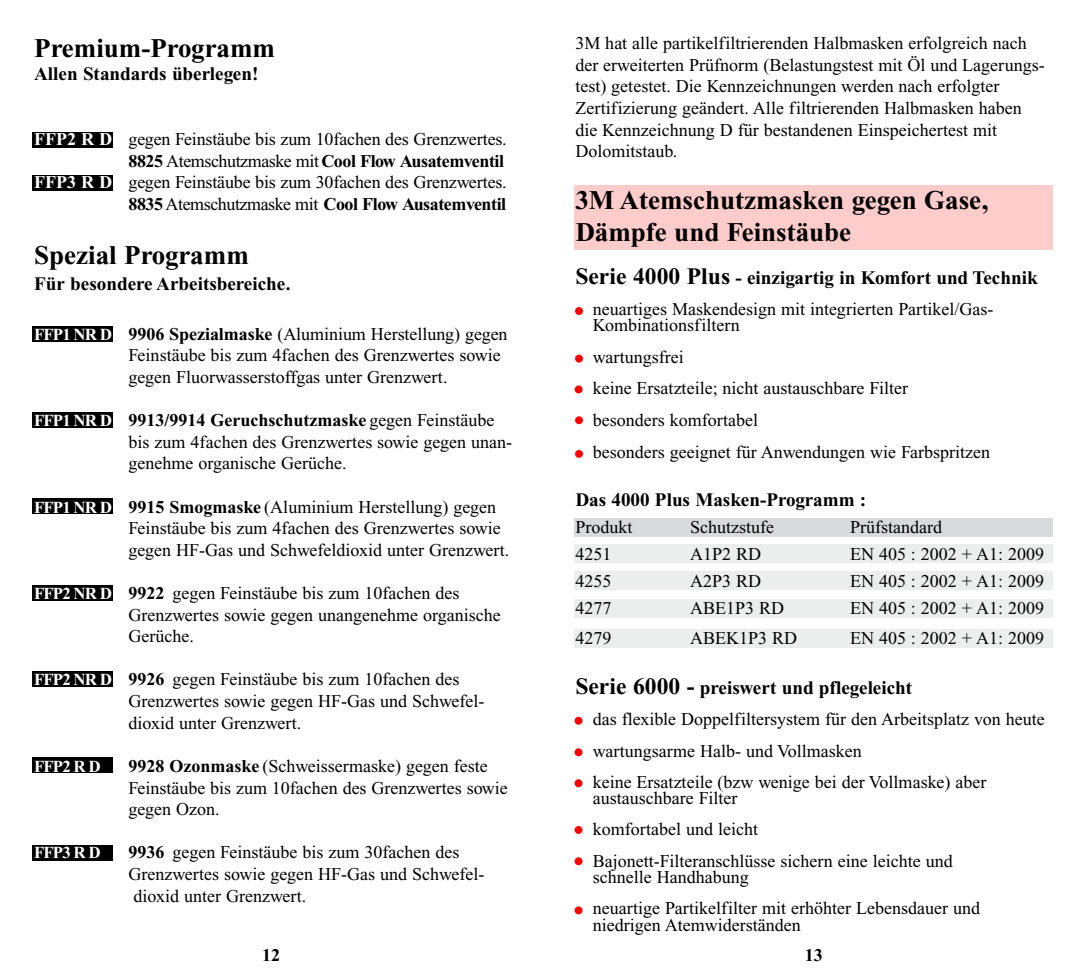
<style>
.page{position:relative;width:1085px;height:970px;background:#fff}
.page>*{position:absolute;margin:0;border:0;box-sizing:border-box;transform-origin:0 0}
.t1{font:700 27px/32.4px "Times New Roman";color:#000}
.t2{font:700 19.12px "Times New Roman";color:#000}
.t3{font:18px/21.6px "Times New Roman";color:#000}
.t4{font:700 18px "Times New Roman";color:#000}
.t5{font:700 16.88px "Times New Roman";letter-spacing:-.055em;color:#fff}
.s1{font-weight:700;color:#fff}
.s2{font-weight:700}
.s3{font-weight:700;font-size:16.88px;color:#fff}
.s4{font-size:23.62px}
</style>
<div class="page">
<div style="left:32px;top:844px;width:80px;height:16px;background:#000"></div>
<div style="left:32px;top:757px;width:80px;height:16px;background:#000"></div>
<div style="left:32px;top:671px;width:80px;height:16px;background:#000"></div>
<div style="left:32px;top:585px;width:80px;height:15px;background:#000"></div>
<div style="left:32px;top:498px;width:80px;height:16px;background:#000"></div>
<div style="left:32px;top:412px;width:80px;height:15px;background:#000"></div>
<div style="left:32px;top:326px;width:80px;height:15px;background:#000"></div>
<div style="left:32px;top:175px;width:80px;height:15px;background:#000"></div>
<div style="left:574px;top:518px;width:478px;height:19px;background:#d9dadb"></div>
<div style="left:574px;top:544px;width:478px;height:18px;background:#eceded"></div>
<div style="left:574px;top:571px;width:478px;height:19px;background:#eceded"></div>
<div style="left:574px;top:599px;width:478px;height:18px;background:#eceded"></div>
<div style="left:574px;top:629px;width:478px;height:18px;background:#eceded"></div>
<div style="left:574px;top:185px;width:478px;height:65px;background:#fcc"></div>
<div style="left:575px;top:307px;width:8px;height:8px;background:#f00;border-radius:50%"></div>
<div style="left:575px;top:354px;width:8px;height:8px;background:#f00;border-radius:50%"></div>
<div style="left:574px;top:385px;width:8px;height:8px;background:#f00;border-radius:50%"></div>
<div style="left:575px;top:416px;width:8px;height:8px;background:#f00;border-radius:50%"></div>
<div style="left:575px;top:450px;width:8px;height:8px;background:#f00;border-radius:50%"></div>
<div style="left:574px;top:716px;width:8px;height:8px;background:#f00;border-radius:50%"></div>
<div style="left:574px;top:748px;width:8px;height:8px;background:#f00;border-radius:50%"></div>
<div style="left:574px;top:779px;width:8px;height:8px;background:#f00;border-radius:50%"></div>
<div style="left:574px;top:826px;width:8px;height:7px;background:#f00;border-radius:50%"></div>
<div style="left:574px;top:857px;width:8px;height:8px;background:#f00;border-radius:50%"></div>
<div style="left:574px;top:906px;width:8px;height:8px;background:#f00;border-radius:50%"></div>
<div style="left:32px;top:132px;width:81px;height:16px;background:#000"></div>
<h1 class="t1" style="left:34px;top:32px;width:242px">Premium-Programm</h1>
<p class="t2" style="left:34px;top:63px;width:226px">Allen Standards überlegen!</p>
<p class="t3" style="left:34px;top:128px;width:474px;text-align:right"><span class="s1">FFP2 R D</span> gegen Feinstäube bis zum 10fachen des Grenzwertes.<br><span class="s2">8825</span> Atemschutzmaske mit <span class="s2">Cool Flow Ausatemventil<br></span><span class="s1">FFP3 R D</span> gegen Feinstäube bis zum 30fachen des Grenzwertes.<br><span class="s2">8835</span> Atemschutzmaske mit <span class="s2">Cool Flow Ausatemventil</span></p>
<h1 class="t1" style="left:34px;top:239px;width:216px">Spezial Programm</h1>
<p class="t2" style="left:34px;top:273px;width:258px">Für besondere Arbeitsbereiche.</p>
<p class="t3" style="left:128px;top:323px;width:380px;text-indent:-94px"><span class="s3">FFP1 NR D</span> <span class="s2">9906 Spezialmaske</span> (Aluminium Herstellung) gegen<br>Feinstäube bis zum 4fachen des Grenzwertes sowie gegen Fluorwasserstoffgas unter Grenzwert.</p>
<p class="t3" style="left:128px;top:409px;width:385px;text-indent:-94px"><span class="s3">FFP1 NR D</span> <span class="s2">9913/9914 Geruchschutzmaske</span> gegen Feinstäube bis zum 4fachen des Grenzwertes sowie gegen unan&shy;genehme organische Gerüche.</p>
<p class="t3" style="left:128px;top:496px;width:382px;text-indent:-94px"><span class="s3">FFP1 NR D</span> <span class="s2">9915 Smogmaske</span> (Aluminium Herstellung) gegen<br>Feinstäube bis zum 4fachen des Grenzwertes sowie gegen HF-Gas und Schwefeldioxid unter Grenzwert.</p>
<p class="t3" style="left:128px;top:582px;width:374px;text-indent:-94px"><span class="s3">FFP2 NR D</span> <span class="s2">9922</span> gegen Feinstäube bis zum 10fachen des<br>Grenzwertes sowie gegen unangenehme organische<br>Gerüche.</p>
<p class="t3" style="left:128px;top:668px;width:357px;text-indent:-94px"><span class="s3">FFP2 NR D</span> <span class="s2">9926</span> gegen Feinstäube bis zum 10fachen des<br>Grenzwertes sowie gegen HF-Gas und Schwefel&shy;dioxid unter Grenzwert.</p>
<p class="t5" style="left:34px;top:756px;width:68px">FFP2 R D</p>
<p class="t3" style="left:128px;top:755px;width:381px"><span class="s2">9928 Ozonmaske</span> (Schweissermaske) gegen feste<br>Feinstäube bis zum 10fachen des Grenzwertes sowie gegen Ozon.</p>
<p class="t5" style="left:34px;top:843px;width:68px">FFP3 R D</p>
<p class="t3" style="left:128px;top:841px;width:357px"><span class="s2">9936</span> gegen Feinstäube bis zum 30fachen des<br>Grenzwertes sowie gegen HF-Gas und Schwefel&shy;dioxid unter Grenzwert.</p>
<p class="t4" style="left:262px;top:944px;width:19px">12</p>
<p class="t3" style="left:575px;top:32px;width:471px">3M hat alle partikelfiltrierenden Halbmasken erfolgreich nach der erweiterten Prüfnorm (Belastungstest mit Öl und Lagerungs&shy;test) getestet. Die Kennzeichnungen werden nach erfolgter Zertifizierung geändert. Alle filtrierenden Halbmasken haben die Kennzeichnung D für bestandenen Einspeichertest mit Dolomitstaub.</p>
<h1 class="t1" style="left:575px;top:183px;width:414px">3M Atemschutzmasken gegen Gase,<br>Dämpfe und Feinstäube</h1>
<p class="t2" style="left:575px;top:267px;width:463px"><span class="s4">Serie 4000 Plus</span> - einzigartig in Komfort und Technik</p>
<p class="t3" style="left:592px;top:301px;width:402px;line-height:15.8px">neuartiges Maskendesign mit integrierten Partikel/Gas-<br>Kombinationsfiltern</p>
<p class="t3" style="left:592px;top:341px;width:398px;line-height:31.9px">wartungsfrei<br>keine Ersatzteile; nicht austauschbare Filter<br>besonders komfortabel<br>besonders geeignet für Anwendungen wie Farbspritzen</p>
<p class="t2" style="left:575px;top:488px;width:292px">Das 4000 Plus Masken-Programm :</p>
<p class="t3" style="left:575px;top:516px;width:59px">Produkt</p>
<p class="t3" style="left:690px;top:516px;width:85px">Schutzstufe</p>
<p class="t3" style="left:849px;top:516px;width:93px">Prüfstandard</p>
<p class="t3" style="left:575px;top:543px;width:37px">4251</p>
<p class="t3" style="left:690px;top:543px;width:72px">A1P2 RD</p>
<p class="t3" style="left:849px;top:543px;width:195px">EN 405 : 2002 + A1: 2009</p>
<p class="t3" style="left:575px;top:570px;width:37px">4255</p>
<p class="t3" style="left:690px;top:570px;width:72px">A2P3 RD</p>
<p class="t3" style="left:849px;top:570px;width:195px">EN 405 : 2002 + A1: 2009</p>
<p class="t3" style="left:575px;top:597px;width:37px">4277</p>
<p class="t3" style="left:690px;top:597px;width:95px">ABE1P3 RD</p>
<p class="t3" style="left:849px;top:597px;width:195px">EN 405 : 2002 + A1: 2009</p>
<p class="t3" style="left:575px;top:627px;width:37px">4279</p>
<p class="t3" style="left:690px;top:627px;width:108px">ABEK1P3 RD</p>
<p class="t3" style="left:849px;top:627px;width:195px">EN 405 : 2002 + A1: 2009</p>
<p class="t2" style="left:575px;top:676px;width:338px"><span class="s4">Serie 6000 -</span> preiswert und pflegeleicht</p>
<p class="t3" style="left:592px;top:703px;width:453px;line-height:31.5px">das flexible Doppelfiltersystem für den Arbeitsplatz von heute wartungsarme Halb- und Vollmasken<br>keine Ersatzteile (bzw wenige bei der Vollmaske) aber</p>
<p class="t3" style="left:592px;top:782px;width:361px;line-height:31.5px">austauschbare Filter<br>komfortabel und leicht<br>Bajonett-Filteranschlüsse sichern eine leichte und</p>
<p class="t3" style="left:592px;top:861px;width:389px;line-height:31.5px">schnelle Handhabung<br>neuartige Partikelfilter mit erhöhter Lebensdauer und</p>
<p class="t3" style="left:592px;top:914px;width:209px">niedrigen Atemwiderständen</p>
<p class="t4" style="left:804px;top:944px;width:19px">13</p>
</div>
